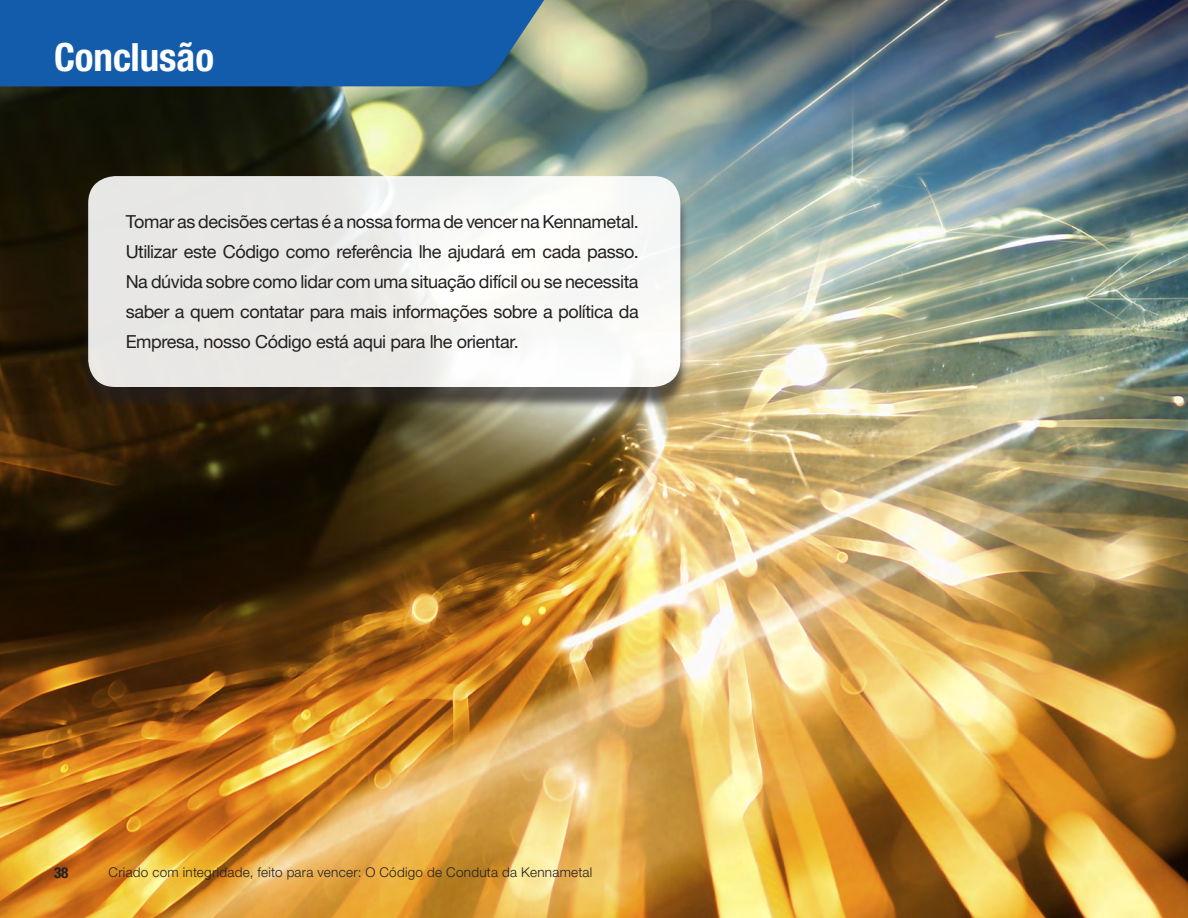
<style>
.page{position:relative;width:1188px;height:918px;background:#fff}
.page>*{position:absolute;margin:0;border:0;box-sizing:border-box;transform-origin:0 0}
.t1{font:700 condensed 39px "Helvetica Neue LT Std";color:#fff}
.t2{font:18px/30px "Helvetica Neue LT Std";letter-spacing:-.025em;color:#231f20;text-align:justify}
.t3{font:700 condensed 15px "Helvetica Neue LT Std";color:#231f20}
.t4{font:300 13.5px "Helvetica Neue LT Std";letter-spacing:.02em;color:#231f20}
</style>
<div class="page">
<img style="left:0;top:0;width:1188px;height:918px">
<div style="left:0;top:0;width:550px;height:86px;background:#135cab"></div>
<div style="left:80px;top:183px;width:609px;height:227px;background:#231f20;opacity:.75"></div>
<div style="left:88px;top:176px;width:592px;height:211px;background:linear-gradient(to right,#e3e2e0,#fdfefb);border-radius:27px"></div>
<h1 class="t1" style="left:54px;top:34px;width:162px">Conclusão</h1>
<p class="t2" style="left:126px;top:207px;width:515px">Tomar as decisões certas é a nossa forma de vencer na Kennametal.<br>Utilizar este Código como referência lhe ajudará em cada passo.<br>Na dúvida sobre como lidar com uma situação difícil ou se necessita saber a quem contatar para mais informações sobre a política da Empresa, nosso Código está aqui para lhe orientar.</p>
<p class="t3" style="left:54px;top:863px;width:16px">38</p>
<p class="t4" style="left:109px;top:864px;width:485px">Criado com integridade, feito para vencer: O Código de Conduta da Kennametal</p>
</div>
